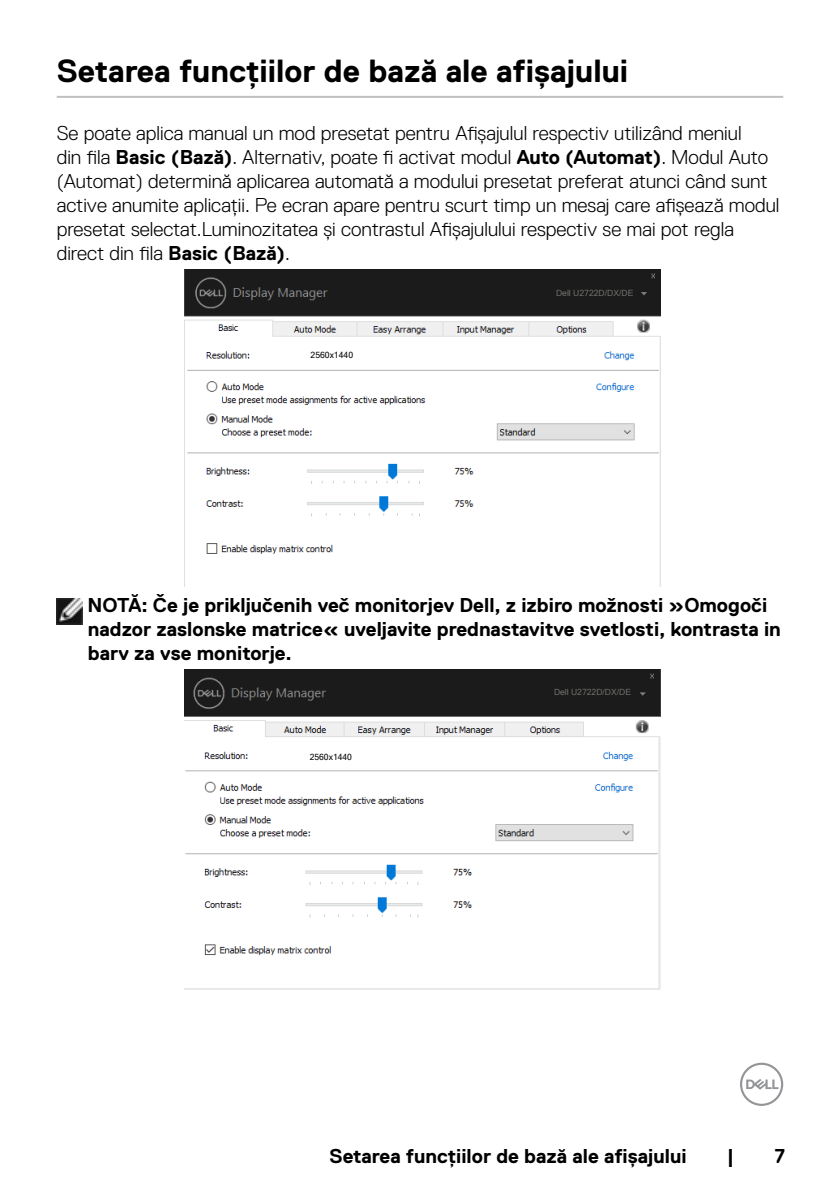
<style>
.page{position:relative;width:840px;height:1191px;background:#fff}
.page>*{position:absolute;margin:0;border:0;box-sizing:border-box;transform-origin:0 0}
.t1{font:700 32px "Dell Replica";color:#000}
.t2{font:300 20px/24px "Dell Replica";color:#000}
.t3{font:700 20px/24px "Dell Replica";color:#000}
.t4{font:8.6px "Microsoft Sans Serif";color:#6f6f6b}
.t5{font:8.6px "Microsoft Sans Serif";color:#000}
.s1{font-weight:700}
</style>
<div class="page">
<svg style="left:740px;top:1062px;width:42px;height:44px"></svg>
<hr style="left:57px;top:96px;width:725px;height:2px;background:#c0c0c0">
<img style="left:184px;top:269px;width:476px;height:317px">
<div style="left:551px;top:288px;width:85px;height:12px;background:#1b1b1b"></div>
<div style="left:306px;top:350px;width:50px;height:12px;background:#fff"></div>
<img style="left:57px;top:599px;width:25px;height:25px">
<img style="left:184px;top:669px;width:476px;height:320px">
<div style="left:549px;top:687px;width:85px;height:12px;background:#1b1b1b"></div>
<div style="left:305px;top:751px;width:50px;height:12px;background:#fff"></div>
<h1 class="t1" style="left:57px;top:53px;width:572px">Setarea funcțiilor de bază ale afișajului</h1>
<p class="t2" style="left:57px;top:121px;width:723px">Se poate aplica manual un mod presetat pentru Afișajulul respectiv utilizând meniul<br>din fila <span class="s1">Basic (Bază)</span>. Alternativ, poate fi activat modul <span class="s1">Auto (Automat)</span>. Modul Auto (Automat) determină aplicarea automată a modului presetat preferat atunci când sunt active anumite aplicații. Pe ecran apare pentru scurt timp un mesaj care afișează modul presetat selectat.Luminozitatea și contrastul Afișajulului respectiv se mai pot regla direct din fila <span class="s1">Basic (Bază)</span>.</p>
<p class="t4" style="left:555px;top:287px;width:79px">Dell U2722D/DX/DE</p>
<p class="t5" style="left:310px;top:349px;width:44px">2560x1440</p>
<p class="t3" style="left:87px;top:593px;width:694px">NOTĂ: Če je priključenih več monitorjev Dell, z izbiro možnosti »Omogoči nadzor zaslonske matrice« uveljavite prednastavitve svetlosti, kontrasta in barv za vse monitorje.</p>
<p class="t4" style="left:553px;top:687px;width:78px">Dell U2722D/DX/DE</p>
<p class="t5" style="left:309px;top:751px;width:44px">2560x1440</p>
<p class="t3" style="left:329px;top:1143px;width:358px">Setarea funcțiilor de bază ale afișajului</p>
<p class="t3" style="left:726px;top:1143px;width:9px">|</p>
<p class="t3" style="left:774px;top:1143px;width:12px">7</p>
</div>
